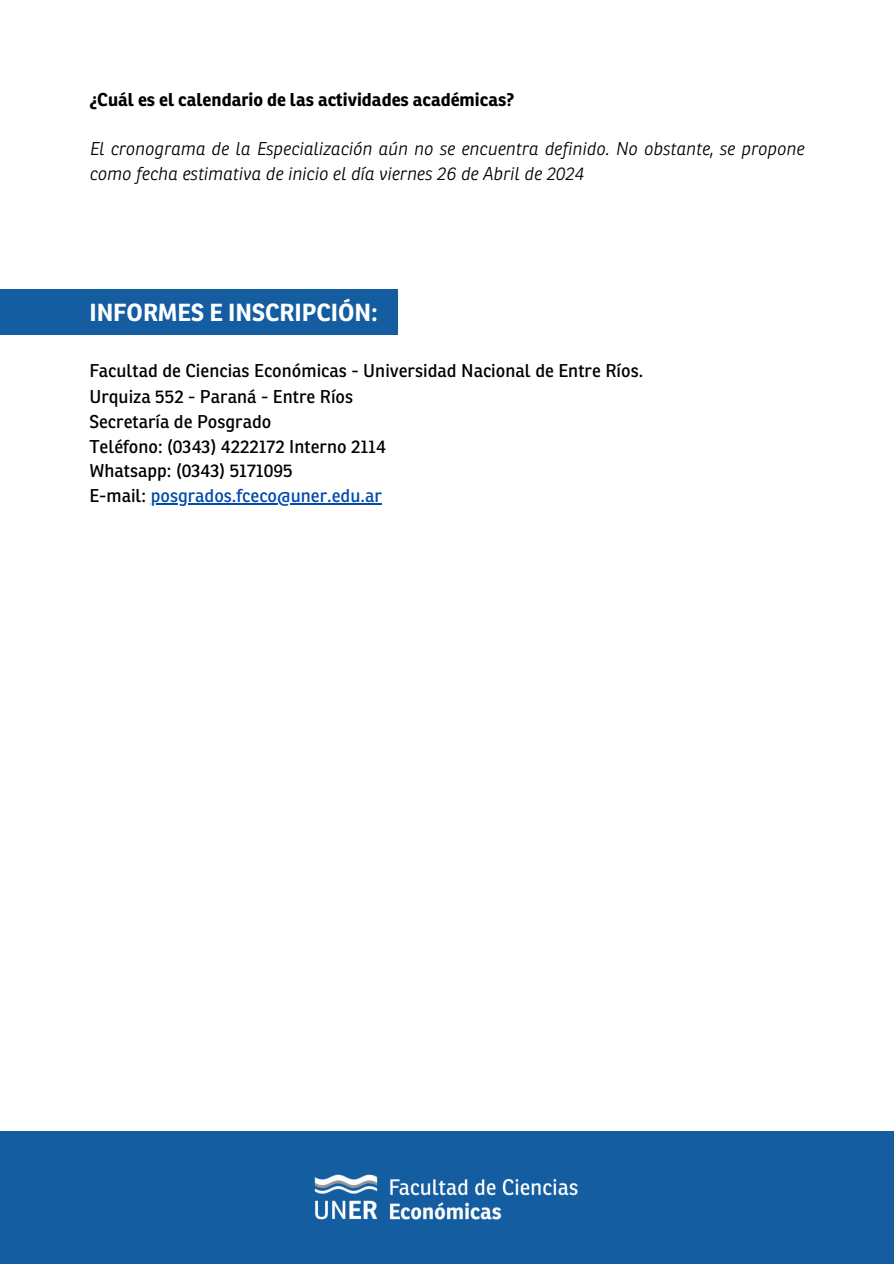
<style>
.page{position:relative;width:894px;height:1264px;background:#fff}
.page>*{position:absolute;margin:0;border:0;box-sizing:border-box;transform-origin:0 0}
.t1{font:700 24px "Ronnia";color:#fff}
.t2{font:18px/24.9px "Ronnia";color:#000}
.t3{font:italic 300 18px/24.8px "Ronnia";color:#000}
.t4{font:700 18px "Ronnia";color:#000}
.s1{color:#004aad}
</style>
<div class="page">
<div style="left:0;top:1131px;width:893px;height:132px;background:#145da0"></div>
<img style="left:314px;top:1174px;width:264px;height:46px">
<div style="left:0;top:289px;width:398px;height:46px;background:#145da0"></div>
<hr style="left:151px;top:503px;width:231px;height:1px;background:#004aad">
<p class="t4" style="left:89px;top:88px;width:426px">¿Cuál es el calendario de las actividades académicas?</p>
<p class="t3" style="left:89px;top:136px;width:716px">El cronograma de la Especialización aún no se encuentra definido. No obstante, se propone como fecha estimativa de inicio el día viernes 26 de Abril de 2024</p>
<h1 class="t1" style="left:89px;top:298px;width:290px">INFORMES E INSCRIPCIÓN:</h1>
<p class="t2" style="left:89px;top:358px;width:555px">Facultad de Ciencias Económicas - Universidad Nacional de Entre Ríos.<br>Urquiza 552 - Paraná - Entre Ríos<br>Secretaría de Posgrado<br>Teléfono: (0343) 4222172 Interno 2114<br>Whatsapp: (0343) 5171095<br>E-mail: <span class="s1">posgrados.fceco@uner.edu.ar</span></p>
</div>
